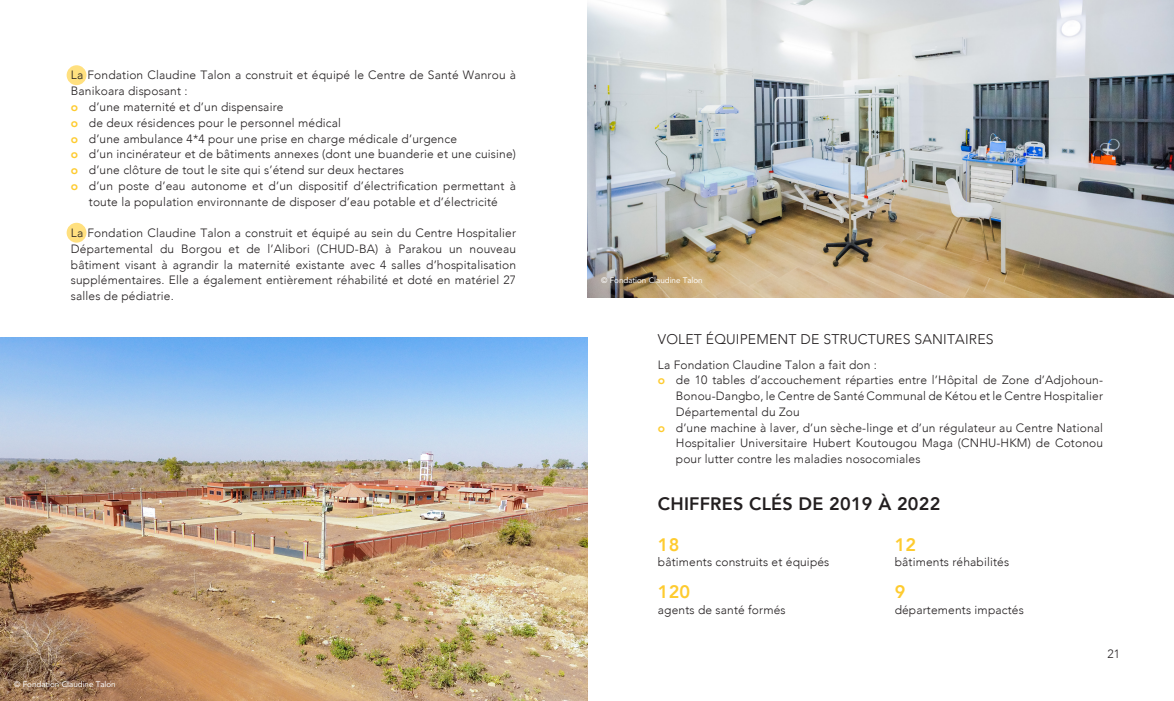
<style>
.page{position:relative;width:1174px;height:701px;background:#fff}
.page>*{position:absolute;margin:0;border:0;box-sizing:border-box;transform-origin:0 0}
.titre{font:800 18px "Avenir";letter-spacing:.01em;color:#231f20}
._2_COL{font:800 18px "Avenir";letter-spacing:.01em;color:#fecb2f}
.titre-2{font:300 14px "Avenir";letter-spacing:.01em;color:#231f20}
._2_COL-2{font:300 12px/15.8px "Avenir";letter-spacing:.01em;color:#231f20;text-align:justify}
.t1{font:8px "Avenir";color:#fff}
.s1{font-weight:800;color:#fecb2f}
</style>
<div class="page">
<div style="left:67px;top:65px;width:19px;height:20px;background:#ffe07f;border-radius:50%"></div>
<div style="left:67px;top:223px;width:19px;height:19px;background:#ffe07f;border-radius:50%"></div>
<img style="left:0;top:337px;width:587px;height:363px">
<img style="left:587px;top:0;width:587px;height:297px">
<p class="_2_COL-2" style="left:71px;top:67px;width:447px">La Fondation Claudine Talon a construit et équipé le Centre de Santé Wanrou à<br>Banikoara disposant :</p>
<p class="_2_COL-2" style="left:71px;top:99px;width:214px"><span class="s1">o</span> d’une maternité et d’un dispensaire</p>
<p class="_2_COL-2" style="left:71px;top:115px;width:272px"><span class="s1">o</span> de deux résidences pour le personnel médical</p>
<p class="_2_COL-2" style="left:71px;top:130px;width:388px"><span class="s1">o</span> d’une ambulance 4*4 pour une prise en charge médicale d’urgence</p>
<p class="_2_COL-2" style="left:71px;top:146px;width:446px"><span class="s1">o</span> d’un incinérateur et de bâtiments annexes (dont une buanderie et une cuisine)</p>
<p class="_2_COL-2" style="left:71px;top:162px;width:334px"><span class="s1">o</span> d’une clôture de tout le site qui s’étend sur deux hectares</p>
<p class="_2_COL-2" style="left:71px;top:178px;width:447px;text-align:center"><span class="s1">o</span> d’un poste d’eau autonome et d’un dispositif d’électrification permettant à toute la population environnante de disposer d’eau potable et d’électricité</p>
<p class="_2_COL-2" style="left:71px;top:225px;width:447px">La Fondation Claudine Talon a construit et équipé au sein du Centre Hospitalier Départemental du Borgou et de l’Alibori (CHUD-BA) à Parakou un nouveau bâtiment visant à agrandir la maternité existante avec 4 salles d’hospitalisation supplémentaires. Elle a également entièrement réhabilité et doté en matériel 27 salles de pédiatrie.</p>
<p class="t1" style="left:14px;top:677px;width:103px">© Fondation Claudine Talon</p>
<p class="t1" style="left:601px;top:274px;width:103px">© Fondation Claudine Talon</p>
<p class="titre-2" style="left:658px;top:331px;width:337px">VOLET ÉQUIPEMENT DE STRUCTURES SANITAIRES</p>
<p class="_2_COL-2" style="left:658px;top:356px;width:221px">La Fondation Claudine Talon a fait don :</p>
<p class="_2_COL-2" style="left:676px;top:372px;width:429px;text-indent:-18px"><span class="s1">o</span> de 10 tables d’accouchement réparties entre l’Hôpital de Zone d’Adjohoun-Bonou-Dangbo, le Centre de Santé Communal de Kétou et le Centre Hospitalier Départemental du Zou</p>
<p class="_2_COL-2" style="left:676px;top:419px;width:429px;text-indent:-18px"><span class="s1">o</span> d’une machine à laver, d’un sèche-linge et d’un régulateur au Centre National Hospitalier Universitaire Hubert Koutougou Maga (CNHU-HKM) de Cotonou pour lutter contre les maladies nosocomiales</p>
<p class="titre" style="left:658px;top:490px;width:284px">CHIFFRES CLÉS DE 2019 À 2022</p>
<p class="_2_COL" style="left:658px;top:530px;width:23px">18</p>
<p class="_2_COL-2" style="left:658px;top:554px;width:173px">bâtiments construits et équipés</p>
<p class="_2_COL" style="left:658px;top:577px;width:34px">120</p>
<p class="_2_COL-2" style="left:658px;top:601px;width:129px">agents de santé formés</p>
<p class="_2_COL" style="left:894px;top:530px;width:23px">12</p>
<p class="_2_COL-2" style="left:894px;top:554px;width:116px">bâtiments réhabilités</p>
<p class="_2_COL" style="left:894px;top:577px;width:12px">9</p>
<p class="_2_COL-2" style="left:894px;top:601px;width:131px">départements impactés</p>
<p class="_2_COL-2" style="left:1107px;top:646px;width:14px">21</p>
</div>
